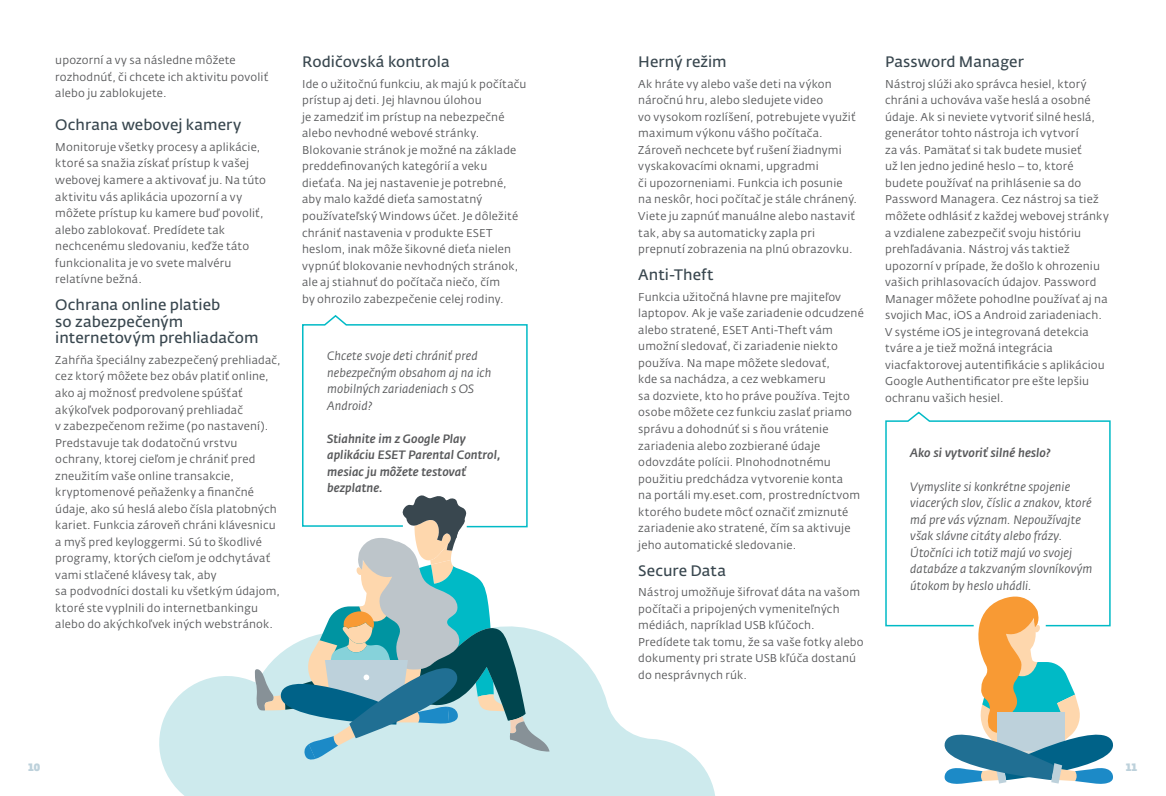
<style>
.page{position:relative;width:1166px;height:796px;background:#fff}
.page>*{position:absolute;margin:0;border:0;box-sizing:border-box;transform-origin:0 0}
.t1{font:600 15px/16.5px "Fedra Sans Alt Pro";letter-spacing:.005em;color:#39474f}
.t2{font:italic 12px/16.6px "Fedra Sans Alt Pro";letter-spacing:.005em;color:#58595b}
.t3{font:italic 500 12px/16.5px "Fedra Sans Alt Pro";letter-spacing:.005em;color:#58595b}
.t4{font:11.25px/16.5px "Fedra Sans Alt Pro";letter-spacing:.015em;color:#58595b}
.t5{font:800 10.5px "Fedra Sans Dis Std";color:#bdd1db}
</style>
<div class="page">
<svg style="left:159px;top:635px;width:556px;height:160px;fill:#cdeaed"></svg>
<svg style="left:885px;top:411px;width:226px;height:215px"></svg>
<svg style="left:302px;top:315px;width:226px;height:178px"></svg>
<svg style="left:255px;top:493px;width:294px;height:266px"></svg>
<svg style="left:936px;top:592px;width:177px;height:191px"></svg>
<p class="t4" style="left:55px;top:52px;width:214px">upozorní a vy sa následne môžete rozhodnúť, či chcete ich aktivitu povoliť alebo ju zablokujete.</p>
<h1 class="t1" style="left:55px;top:117px;width:187px">Ochrana webovej kamery</h1>
<p class="t4" style="left:55px;top:139px;width:212px">Monitoruje všetky procesy a aplikácie, ktoré sa snažia získať prístup k vašej webovej kamere a aktivovať ju. Na túto aktivitu vás aplikácia upozorní a vy môžete prístup ku kamere buď povoliť, alebo zablokovať. Predídete tak nechcenému sledovaniu, keďže táto funkcionalita je vo svete malvéru relatívne bežná.</p>
<h1 class="t1" style="left:55px;top:296px;width:204px">Ochrana online platieb<br>so zabezpečeným internetovým prehliadačom</h1>
<p class="t4" style="left:55px;top:351px;width:227px">Zahŕňa špeciálny zabezpečený prehliadač, cez ktorý môžete bez obáv platiť online, ako aj možnosť predvolene spúšťať akýkoľvek podporovaný prehliadač<br>v zabezpečenom režime (po nastavení).<br>Predstavuje tak dodatočnú vrstvu ochrany, ktorej cieľom je chrániť pred zneužitím vaše online transakcie, kryptomenové peňaženky a finančné údaje, ako sú heslá alebo čísla platobných kariet. Funkcia zároveň chráni klávesnicu a myš pred keyloggermi. Sú to škodlivé programy, ktorých cieľom je odchytávať vami stlačené klávesy tak, aby<br>sa podvodníci dostali ku všetkým údajom, ktoré ste vyplnili do internetbankingu alebo do akýchkoľvek iných webstránok.</p>
<h1 class="t1" style="left:302px;top:54px;width:149px">Rodičovská kontrola</h1>
<p class="t4" style="left:302px;top:76px;width:226px">Ide o užitočnú funkciu, ak majú k počítaču prístup aj deti. Jej hlavnou úlohou<br>je zamedziť im prístup na nebezpečné alebo nevhodné webové stránky.<br>Blokovanie stránok je možné na základe preddefinovaných kategórií a veku dieťaťa. Na jej nastavenie je potrebné, aby malo každé dieťa samostatný používateľský Windows účet. Je dôležité chrániť nastavenia v produkte ESET heslom, inak môže šikovné dieťa nielen vypnúť blokovanie nevhodných stránok, ale aj stiahnuť do počítača niečo, čím<br>by ohrozilo zabezpečenie celej rodiny.</p>
<p class="t2" style="left:327px;top:347px;width:166px">Chcete svoje deti chrániť pred nebezpečným obsahom aj na ich mobilných zariadeniach s OS<br>Android?</p>
<p class="t3" style="left:327px;top:430px;width:175px">Stiahnite im z Google Play aplikáciu ESET Parental Control, mesiac ju môžete testovať bezplatne.</p>
<h1 class="t1" style="left:638px;top:54px;width:90px">Herný režim</h1>
<p class="t4" style="left:638px;top:76px;width:220px">Ak hráte vy alebo vaše deti na výkon náročnú hru, alebo sledujete video<br>vo vysokom rozlíšení, potrebujete využiť maximum výkonu vášho počítača.<br>Zároveň nechcete byť rušení žiadnymi vyskakovacími oknami, upgradmi<br>či upozorneniami. Funkcia ich posunie na neskôr, hoci počítač je stále chránený.<br>Viete ju zapnúť manuálne alebo nastaviť tak, aby sa automaticky zapla pri prepnutí zobrazenia na plnú obrazovku.</p>
<h1 class="t1" style="left:638px;top:266px;width:77px">Anti-Theft</h1>
<p class="t4" style="left:638px;top:288px;width:227px">Funkcia užitočná hlavne pre majiteľov laptopov. Ak je vaše zariadenie odcudzené alebo stratené, ESET Anti-Theft vám umožní sledovať, či zariadenie niekto používa. Na mape môžete sledovať,<br>kde sa nachádza, a cez webkameru<br>sa dozviete, kto ho práve používa. Tejto osobe môžete cez funkciu zaslať priamo správu a dohodnúť si s ňou vrátenie zariadenia alebo zozbierané údaje odovzdáte polícii. Plnohodnotnému použitiu predchádza vytvorenie konta<br>na portáli my.eset.com, prostredníctvom ktorého budete môcť označiť zmiznuté zariadenie ako stratené, čím sa aktivuje jeho automatické sledovanie.</p>
<h1 class="t1" style="left:638px;top:562px;width:89px">Secure Data</h1>
<p class="t4" style="left:638px;top:584px;width:227px">Nástroj umožňuje šifrovať dáta na vašom počítači a pripojených vymeniteľných médiách, napríklad USB kľúčoch.<br>Predídete tak tomu, že sa vaše fotky alebo dokumenty pri strate USB kľúča dostanú do nesprávnych rúk.</p>
<h1 class="t1" style="left:884px;top:54px;width:140px">Password Manager</h1>
<p class="t4" style="left:884px;top:76px;width:225px">Nástroj slúži ako správca hesiel, ktorý chráni a uchováva vaše heslá a osobné údaje. Ak si neviete vytvoriť silné heslá, generátor tohto nástroja ich vytvorí<br>za vás. Pamätať si tak budete musieť<br>už len jedno jediné heslo – to, ktoré budete používať na prihlásenie sa do Password Managera. Cez nástroj sa tiež môžete odhlásiť z každej webovej stránky a vzdialene zabezpečiť svoju históriu prehľadávania. Nástroj vás taktiež upozorní v prípade, že došlo k ohrozeniu vašich prihlasovacích údajov. Password Manager môžete pohodlne používať aj na svojich Mac, iOS a Android zariadeniach.<br>V systéme iOS je integrovaná detekcia tváre a je tiež možná integrácia viacfaktorovej autentifikácie s aplikáciou Google Authentificator pre ešte lepšiu ochranu vašich hesiel.</p>
<p class="t3" style="left:910px;top:444px;width:141px">Ako si vytvoriť silné heslo?</p>
<p class="t2" style="left:910px;top:477px;width:183px">Vymyslite si konkrétne spojenie viacerých slov, číslic a znakov, ktoré má pre vás význam. Nepoužívajte však slávne citáty alebo frázy.<br>Útočníci ich totiž majú vo svojej databáze a takzvaným slovníkovým útokom by heslo uhádli.</p>
<p class="t5" style="left:28px;top:758px;width:14px">10</p>
<p class="t5" style="left:1125px;top:758px;width:13px">11</p>
</div>
